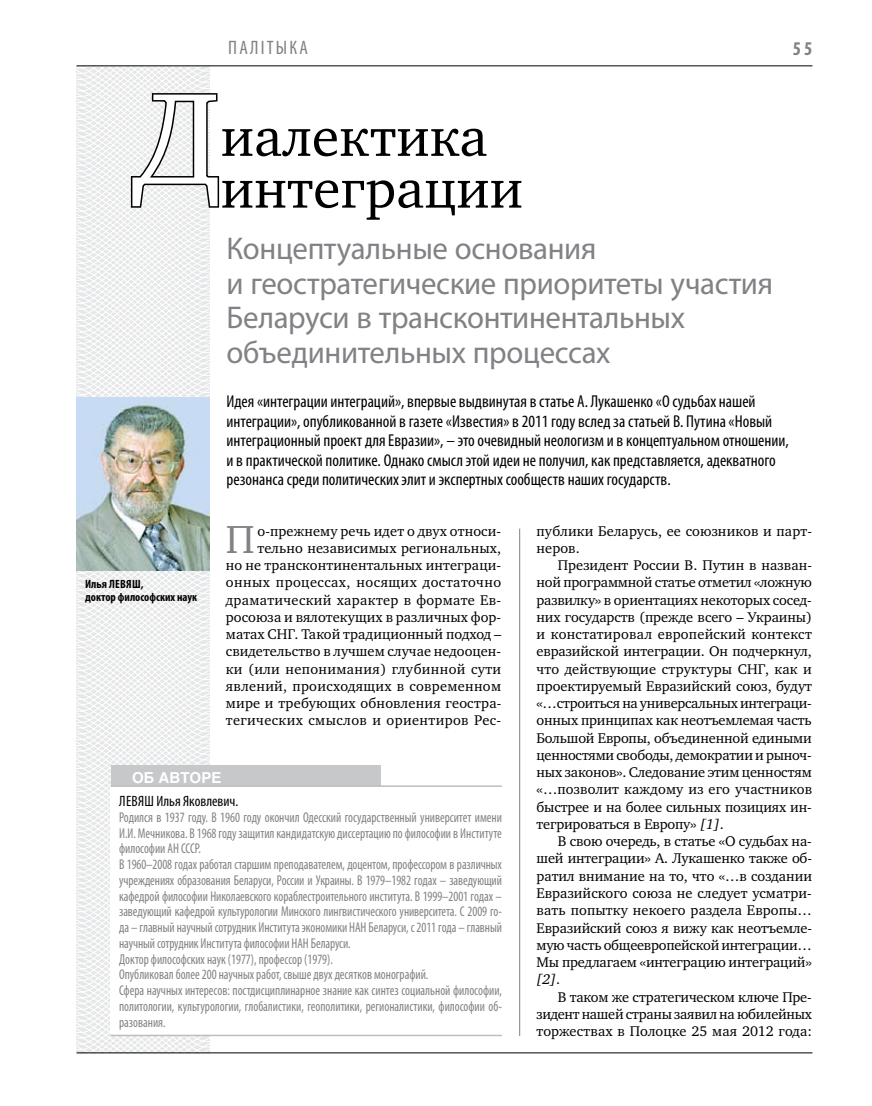
<style>
.page{position:relative;width:872px;height:1106px;background:#fff}
.page>*{position:absolute;margin:0;border:0;box-sizing:border-box;transform-origin:0 0}
.t1{font:132.6px "Charter C";color:#fff}
.t2{font:55.5px/51.8px "Charter C";color:#000}
.t3{font:40.05px "Charter C";color:#808285}
.t4{font:31.5px/34.5px "Myriad Pro";letter-spacing:-.01em;color:#808285}
.t5{font:condensed 19.5px "Myriad Pro";color:#808285}
.t6{font:700 condensed 19.5px "Myriad Pro";color:#808285}
.t7{font:condensed 17.25px/19.5px "Myriad Pro";color:#000}
.t8{font:condensed 15px "Myriad Pro";color:#000}
.t9{font:700 15px "Helios";color:#fff}
.t10{font:14.4px/17.2px "Charter C";letter-spacing:.01em;color:#000;text-align:justify}
.t11{font:condensed 14.25px/15.8px "Myriad Pro";letter-spacing:-.005em;color:#808285;scale:.9 1}
.t12{font:700 condensed 12px/13.5px "Myriad Pro";color:#000}
.s1{font-style:italic}
</style>
<div class="page">
<hr style="left:519px;top:528px;width:1px;height:508px;background:#808285">
<svg style="left:76px;top:65px;width:191px;height:989px"></svg>
<svg style="left:129px;top:92px;width:92px;height:117px"></svg>
<div style="left:111px;top:765px;width:269px;height:23px;background:#c6c8ca"></div>
<div style="left:111px;top:786px;width:391px;height:249px;background:#fff"></div>
<hr style="left:110px;top:785px;width:392px;height:2px;background:#bcbdc0">
<hr style="left:110px;top:1034px;width:392px;height:2px;background:#bcbdc0">
<img style="left:76px;top:397px;width:133px;height:173px">
<hr style="left:77px;top:65px;width:735px;height:1px;background:#000">
<hr style="left:77px;top:1052px;width:735px;height:1px;background:#000">
<h3 class="t5" style="left:228px;top:36px;width:80px">пал ітыка</h3>
<h1 class="t1" style="left:133px;top:65px;width:89px">Д</h1>
<h2 class="t2" style="left:221px;top:112px;width:304px">иалектика интеграции</h2>
<h3 class="t4" style="left:226px;top:231px;width:548px">Концептуальные основания<br>и геостратегические приоритеты участия<br>Беларуси в трансконтинентальных объединительных процессах</h3>
<h3 class="t6" style="left:793px;top:37px;width:21px">55</h3>
<p class="t7" style="left:226px;top:391px;width:564px">Идея «интеграции интеграций», впервые выдвинутая в статье А. Лукашенко «О судьбах нашей интеграции», опубликованной в газете «Известия» в 2011 году вслед за статьей В. Путина «Новый интеграционный проект для Евразии», – это очевидный неологизм и в концептуальном отношении, и в практической политике. Однако смысл этой идеи не получил, как представляется, адекватного резонанса среди политических элит и экспертных сообществ наших государств.</p>
<p class="t10" style="left:226px;top:522px;width:277px;text-align:right">о-прежнему речь идет о двух относи&shy;тельно независимых региональных,<br>но не трансконтинентальных интеграци&shy;онных процессах, носящих достаточно драматический характер в формате Ев&shy;росоюза и вялотекущих в различных фор&shy;матах СНГ. Такой традиционный подход – свидетельство в лучшем случае недооцен&shy;ки (или непонимания) глубинной сути явлений, происходящих в современном мире и требующих обновления геостра&shy;тегических смыслов и ориентиров Рес-</p>
<p class="t10" style="left:536px;top:522px;width:276px">публики Беларусь, ее союзников и парт&shy;неров.</p>
<h3 class="t3" style="left:226px;top:517px;width:30px">П</h3>
<p class="t10" style="left:536px;top:556px;width:277px;text-indent:21px">Президент России В. Путин в назван&shy;ной программной статье отметил «ложную развилку» в ориентациях некоторых сосед&shy;них государств (прежде всего – Украины) и констатировал европейский контекст евразийской интеграции. Он подчеркнул, что действующие структуры СНГ, как и проектируемый Евразийский союз, будут «…строиться на универсальных интеграци&shy;онных принципах как неотъемлемая часть Большой Европы, объединенной едиными ценностями свободы, демократии и рыноч&shy;ных законов». Следование этим ценностям «…позволит каждому из его участников быстрее и на более сильных позициях ин&shy;тегрироваться в Европу» <span class="s1">[1]</span>.</p>
<p class="t10" style="left:536px;top:832px;width:277px;text-indent:21px">В свою очередь, в статье «О судьбах на&shy;шей интеграции» А. Лукашенко также об&shy;ратил внимание на то, что «…в создании Евразийского союза не следует усматри&shy;вать попытку некоего раздела Европы… Евразийский союз я вижу как неотъемле&shy;мую часть общеевропейской интеграции… Мы предлагаем «интеграцию интеграций» <span class="s1">[2]</span>.</p>
<p class="t10" style="left:536px;top:988px;width:277px;text-indent:21px">В таком же стратегическом ключе Пре&shy;зидент нашей страны заявил на юбилейных торжествах в Полоцке 25 мая 2012 года:</p>
<p class="t12" style="left:85px;top:576px;width:114px">Илья Левяш,<br>доктор философских наук</p>
<p class="t9" style="left:132px;top:768px;width:91px">об авторе</p>
<p class="t8" style="left:119px;top:792px;width:121px">Левяш Илья Яковлевич.</p>
<p class="t11" style="left:119px;top:809px;width:427px">Родился в 1937 году. В 1960 году окончил Одесский государственный университет имени И.И. Мечникова. В 1968 году защитил кандидатскую диссертацию по философии в Институте философии АН СССР.<br>В 1960–2008 годах работал старшим преподавателем, доцентом, профессором в различных учреждениях образования Беларуси, России и Украины. В 1979–1982 годах – заведующий кафедрой философии Николаевского кораблестроительного института. В 1999–2001 годах – заведующий кафедрой культурологии Минского лингвистического университета. С 2009 го&shy;да – главный научный сотрудник Института экономики НАН Беларуси, с 2011 года – главный научный сотрудник Института философии НАН Беларуси.<br>Доктор философских наук (1977), профессор (1979).<br>Опубликовал более 200 научных работ, свыше двух десятков монографий.<br>Сфера научных интересов: постдисциплинарное знание как синтез социальной философии, политологии, культурологии, глобалистики, геополитики, регионалистики, философии об&shy;разования.</p>
</div>
